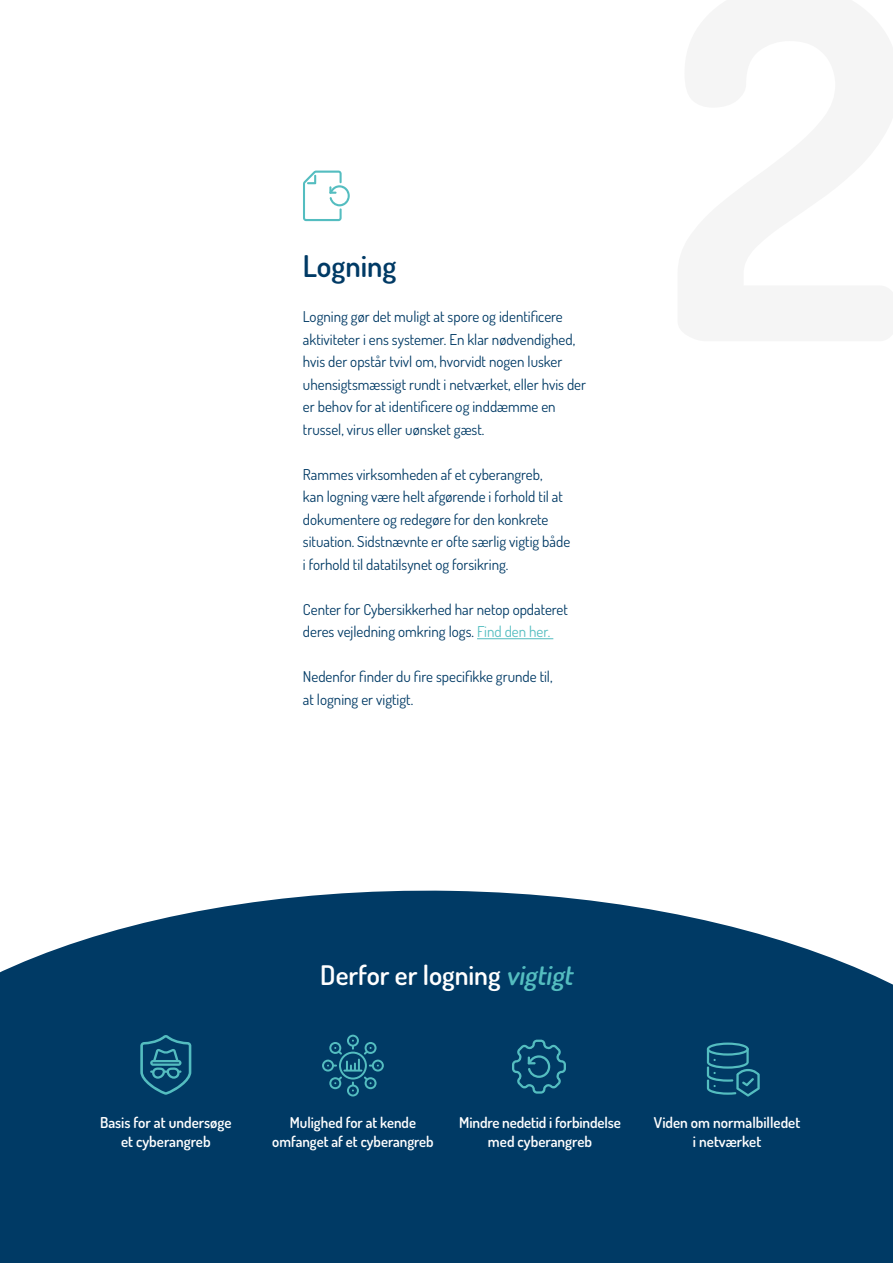
<style>
.page{position:relative;width:893px;height:1263px;background:#fff}
.page>*{position:absolute;margin:0;border:0;box-sizing:border-box;transform-origin:0 0}
.t1{font:600 30px "Dosis";color:#003a65}
.t2{font:600 27px "Dosis";color:#fff}
.t3{font:15px/22.5px "Dosis";color:#003a65}
.t4{font:600 15px/19.5px "Dosis";color:#fff;text-align:center}
.s1{color:#54bdc0}
.s2{font-style:italic;color:#54bdc0}
</style>
<div class="page">
<hr style="left:477px;top:638px;width:76px;height:1px;background:#54bdc0">
<svg style="left:0;top:890px;width:893px;height:373px;background:#134970"></svg>
<svg style="left:322px;top:1034px;width:62px;height:62px;background:#115678"></svg>
<svg style="left:512px;top:1039px;width:54px;height:54px;background:#105477"></svg>
<svg style="left:140px;top:1035px;width:51px;height:60px;background:#165d7d"></svg>
<svg style="left:707px;top:1042px;width:53px;height:54px;background:#145a7b"></svg>
<svg style="left:303px;top:171px;width:47px;height:50px"></svg>
<h1 class="t1" style="left:303px;top:245px;width:95px">Logning</h1>
<p class="t3" style="left:303px;top:305px;width:285px">Logning gør det muligt at spore og identificere aktiviteter i ens systemer. En klar nødvendighed, hvis der opstår tvivl om, hvorvidt nogen lusker uhensigtsmæssigt rundt i netværket, eller hvis der er behov for at identificere og inddæmme en trussel, virus eller uønsket gæst.</p>
<p class="t3" style="left:303px;top:462px;width:269px">Rammes virksomheden af et cyberangreb,<br>kan logning være helt afgørende i forhold til at dokumentere og redegøre for den konkrete situation. Sidstnævnte er ofte særlig vigtig både i forhold til datatilsynet og forsikring.</p>
<p class="t3" style="left:303px;top:597px;width:266px">Center for Cybersikkerhed har netop opdateret deres vejledning omkring logs. <span class="s1">Find den her.</span></p>
<p class="t3" style="left:303px;top:665px;width:251px">Nedenfor finder du fire specifikke grunde til, at logning er vigtigt.</p>
<h2 class="t2" style="left:320px;top:957px;width:259px">Derfor er logning <span class="s2">vigtigt</span></h2>
<p class="t4" style="left:100px;top:1112px;width:133px">Basis for at undersøge et cyberangreb</p>
<p class="t4" style="left:272px;top:1112px;width:163px">Mulighed for at kende omfanget af et cyberangreb</p>
<p class="t4" style="left:459px;top:1112px;width:163px">Mindre nedetid i forbindelse med cyberangreb</p>
<p class="t4" style="left:654px;top:1112px;width:148px">Viden om normalbilledet i netværket</p>
</div>
